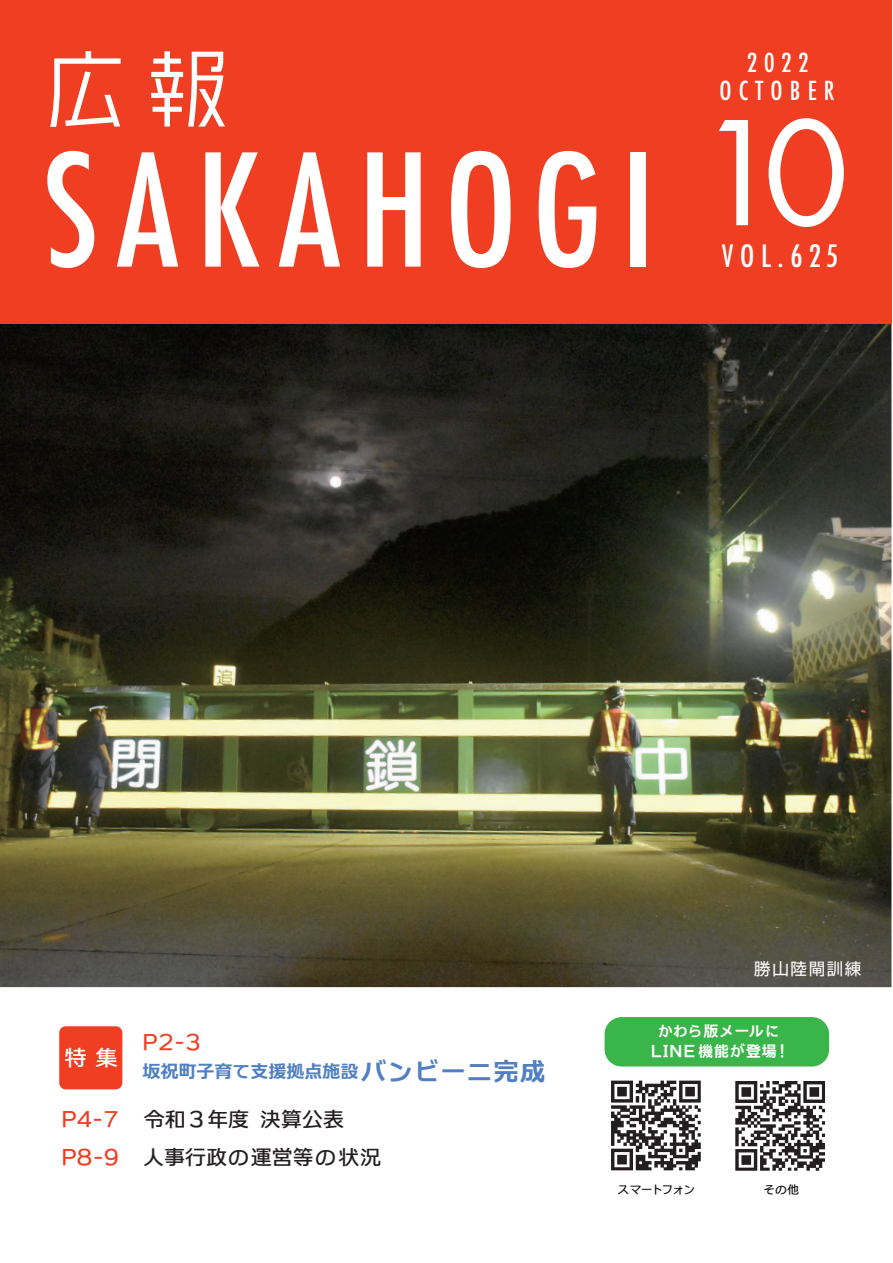
<style>
.page{position:relative;width:893px;height:1263px;background:#fff}
.page>*{position:absolute;margin:0;border:0;box-sizing:border-box;transform-origin:0 0}
.t1{font:139.5px "Futura Std";color:#fff}
.t2{font:condensed 30px "Futura Std";letter-spacing:.21em;color:#fff}
.t3{font:condensed 25.5px/28.5px "Futura Std";letter-spacing:.28em;color:#fff;text-align:center}
.t4{font:22.5px "C4 Universal Line DSP D";color:#fff}
.t5{font:21px/37.5px "C4 Universal Line DSP D";color:#231f20}
.t6{font:21px "C4 Universal Line DSP D";color:#ef3e22}
.t7{font:18px "C4 Universal Line DSP E";color:#5080c1}
.t8{font:16.5px "Shin Go Pro";letter-spacing:.1em;color:#fff}
.t9{font:15.75px/19.5px "C4 Beogo Nexus E";letter-spacing:.065em;color:#fff;text-align:center;scale:.95 1}
.t10{font:12px "C4 Beogo Nexus M";letter-spacing:-.08em;color:#020101}
.t11{font:12px "C4 Beogo Nexus M";letter-spacing:-.06em;color:#020101}
.s1{font-size:25.5px}
.s2{color:#ef3e22}
</style>
<div class="page">
<img style="left:0;top:323px;width:891px;height:664px">
<div style="left:0;top:0;width:892px;height:323px;background:#ef3e22"></div>
<div style="left:59px;top:1026px;width:63px;height:63px;background:#ef3e22;border-radius:7px"></div>
<svg style="left:47px;top:151px;width:47px;height:117px"></svg>
<svg style="left:117px;top:152px;width:61px;height:115px"></svg>
<svg style="left:205px;top:152px;width:55px;height:115px"></svg>
<svg style="left:279px;top:152px;width:61px;height:115px"></svg>
<svg style="left:367px;top:152px;width:54px;height:115px"></svg>
<svg style="left:451px;top:151px;width:60px;height:117px"></svg>
<svg style="left:539px;top:151px;width:57px;height:117px"></svg>
<div style="left:630px;top:152px;width:15px;height:115px;background:#fff"></div>
<svg style="left:50px;top:51px;width:71px;height:76px"></svg>
<svg style="left:151px;top:51px;width:74px;height:76px"></svg>
<div style="left:605px;top:1017px;width:224px;height:49px;background:#3ab54a;border-radius:17px"></div>
<svg style="left:611px;top:1080px;width:90px;height:90px"></svg>
<svg style="left:735px;top:1081px;width:90px;height:90px"></svg>
<p class="t3" style="left:719px;top:48px;width:116px">2022<br>OCTOBER</p>
<h1 class="t1" style="left:697px;top:85px;width:154px">10</h1>
<h2 class="t2" style="left:722px;top:237px;width:118px">VOL.625</h2>
<p class="t6" style="left:143px;top:1032px;width:60px">P2-3</p>
<p class="t7" style="left:143px;top:1063px;width:404px">坂祝町子育て支援拠点施設<span class="s1">バンビーニ完成</span></p>
<p class="t5" style="left:61px;top:1100px;width:321px"><span class="s2">P4-7　</span>令和 3年度 決算公表<br><span class="s2">P8-9　</span>　人事行政の運営等の状況</p>
<p class="t4" style="left:64px;top:1046px;width:55px">特集</p>
<p class="t8" style="left:754px;top:955px;width:109px">勝山陸閘訓練</p>
<p class="t9" style="left:651px;top:1021px;width:148px">かわら版メールに<br>LINE 機能が登場！</p>
<p class="t10" style="left:618px;top:1183px;width:79px">スマートフォン</p>
<p class="t11" style="left:763px;top:1183px;width:37px">その他</p>
</div>
